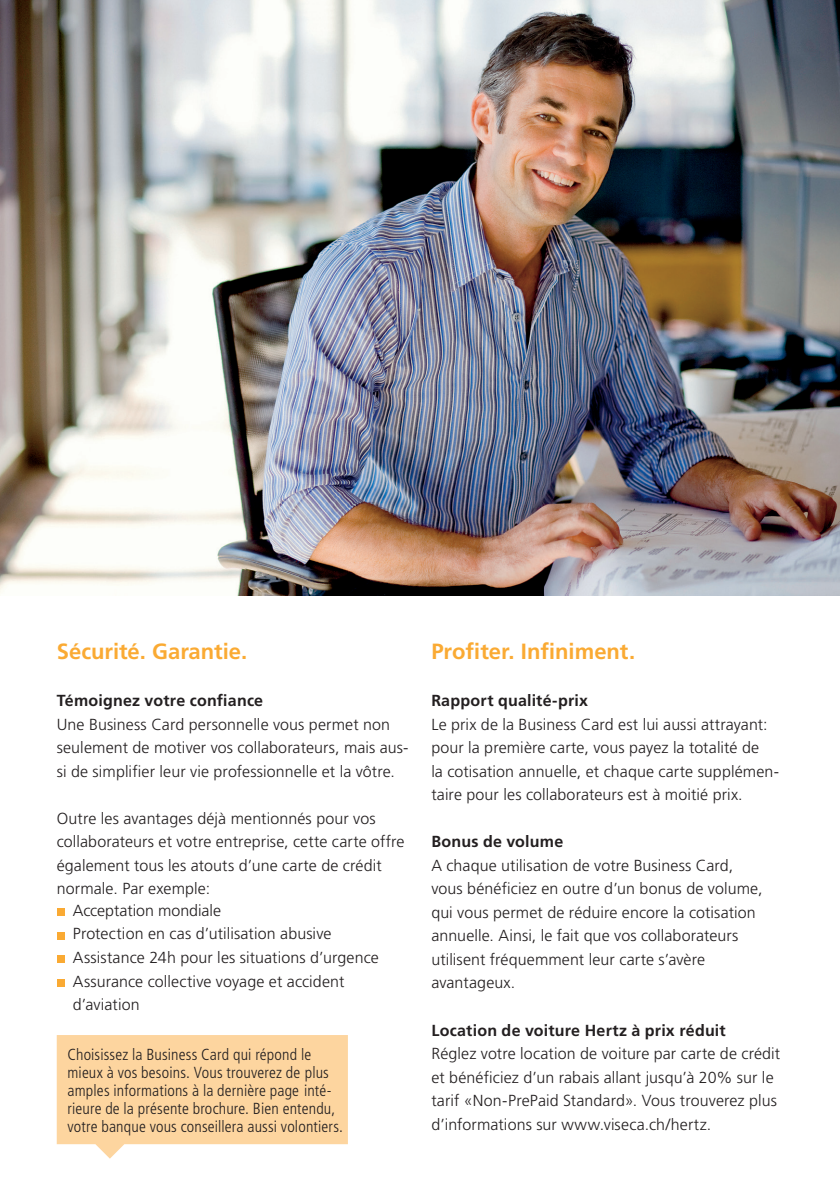
<style>
.page{position:relative;width:840px;height:1191px;background:#fff}
.page>*{position:absolute;margin:0;border:0;box-sizing:border-box;transform-origin:0 0}
.t1{font:700 22px "Frutiger LT Pro";color:#faaa33}
.t2{font:300 16px/23.6px "Frutiger LT Pro";letter-spacing:.005em;color:#231f20}
.t3{font:300 condensed 16px/18px "Frutiger LT Pro";letter-spacing:.01em;color:#231f20}
.t4{font:700 16px "Frutiger LT Pro";letter-spacing:.015em;color:#231f20}
</style>
<div class="page">
<div style="left:57px;top:908px;width:7px;height:8px;background:#faaa33"></div>
<div style="left:57px;top:931px;width:7px;height:8px;background:#faaa33"></div>
<div style="left:57px;top:955px;width:7px;height:8px;background:#faaa33"></div>
<div style="left:57px;top:978px;width:7px;height:8px;background:#faaa33"></div>
<img style="left:0;top:0;width:839px;height:595px">
<svg style="left:57px;top:1035px;width:291px;height:123px;background:#fdd9a9"></svg>
<h1 class="t1" style="left:57px;top:638px;width:192px">Sécurité. Garantie.</h1>
<p class="t4" style="left:57px;top:691px;width:208px">Témoignez votre confiance</p>
<p class="t2" style="left:57px;top:712px;width:353px">Une Business Card personnelle vous permet non seulement de motiver vos collaborateurs, mais aus&shy;si de simplifier leur vie professionnelle et la vôtre.</p>
<p class="t2" style="left:57px;top:806px;width:349px">Outre les avantages déjà mentionnés pour vos collaborateurs et votre entreprise, cette carte offre également tous les atouts d’une carte de crédit normale. Par exemple:</p>
<p class="t2" style="left:73px;top:898px;width:307px">Acceptation mondiale<br>Protection en cas d’utilisation abusive<br>Assistance 24h pour les situations d’urgence<br>Assurance collective voyage et accident d’aviation</p>
<p class="t3" style="left:67px;top:1045px;width:277px">Choisissez la Business Card qui répond le mieux à vos besoins. Vous trouverez de plus amples informations à la dernière page inté&shy;rieure de la présente brochure. Bien entendu, votre banque vous conseillera aussi volontiers.</p>
<h1 class="t1" style="left:431px;top:638px;width:205px">Profiter. Infiniment.</h1>
<p class="t4" style="left:431px;top:691px;width:158px">Rapport qualité-prix</p>
<p class="t2" style="left:431px;top:712px;width:349px">Le prix de la Business Card est lui aussi attrayant: pour la première carte, vous payez la totalité de<br>la cotisation annuelle, et chaque carte supplémen&shy;taire pour les collaborateurs est à moitié prix.</p>
<p class="t4" style="left:431px;top:832px;width:133px">Bonus de volume</p>
<p class="t2" style="left:431px;top:853px;width:332px">A chaque utilisation de votre Business Card, vous bénéficiez en outre d’un bonus de volume, qui vous permet de réduire encore la cotisation annuelle. Ainsi, le fait que vos collaborateurs utilisent fréquemment leur carte s’avère avantageux.</p>
<p class="t4" style="left:431px;top:1020px;width:296px">Location de voiture Hertz à prix réduit</p>
<p class="t2" style="left:431px;top:1041px;width:350px">Réglez votre location de voiture par carte de crédit et bénéficiez d’un rabais allant jusqu’à 20% sur le tarif «Non-PrePaid Standard». Vous trouverez plus d’informations sur www.viseca.ch/hertz.</p>
</div>
